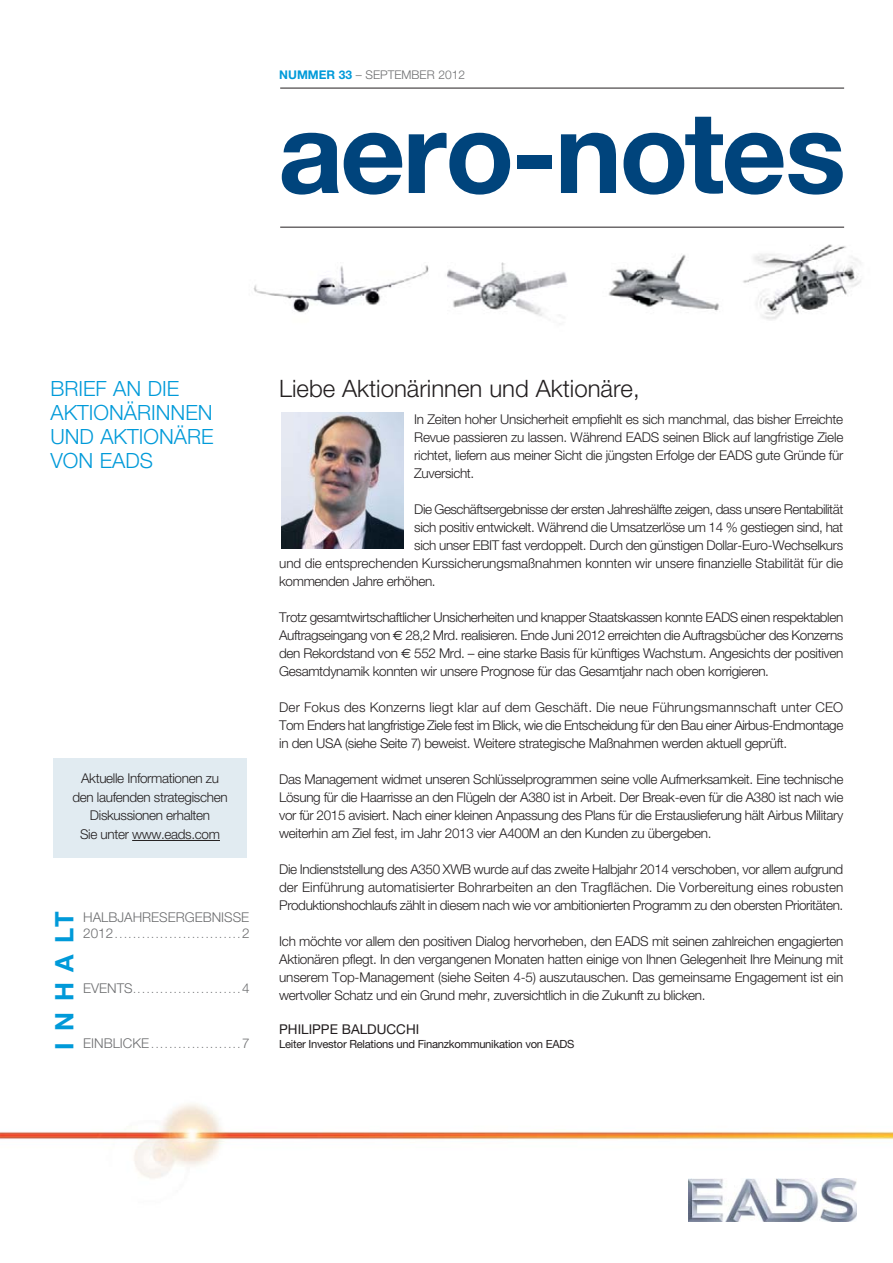
<style>
.page{position:relative;width:893px;height:1263px;background:#fff}
.page>*{position:absolute;margin:0;border:0;box-sizing:border-box;transform-origin:0 0}
.t1{font:700 113.55px "Helvetica Neue";letter-spacing:-.025em;color:#00447c}
.t2{font:700 25.5px "Helvetica Neue";color:#009ad9}
.t3{font:300 24px "Helvetica Neue";color:#231f20}
.t4{font:300 21px/24px "Helvetica Neue";color:#009ad9}
.t5{font:300 13.5px/18px "Helvetica Neue";letter-spacing:-.025em;color:#231f20;text-align:justify}
.t6{font:300 13.5px "Helvetica Neue";color:#6d6e70}
.t7{font:13.5px "Helvetica Neue";color:#231f20}
.t8{font:300 12px "Helvetica Neue";color:#6d6e70}
.t9{font:11.25px "Helvetica Neue";letter-spacing:-.025em;color:#231f20}
.t10{font:300 10.5px "Helvetica Neue";color:#6d6e70}
.s1{font-weight:700;color:#009ad9}
.s2{font-family:"Euro Sans";font-weight:400}
.s3{font-size:13.5px}
</style>
<div class="page">
<img style="left:1px;top:1104px;width:892px;height:118px">
<img style="left:688px;top:1179px;width:168px;height:42px">
<hr style="left:280px;top:88px;width:564px;height:1px;background:#231f20">
<hr style="left:280px;top:227px;width:564px;height:1px;background:#231f20">
<img style="left:282px;top:413px;width:122px;height:136px">
<img style="left:254px;top:244px;width:607px;height:76px">
<div style="left:53px;top:758px;width:194px;height:99px;background:#e1ebf1"></div>
<hr style="left:132px;top:840px;width:88px;height:1px;background:#231f20">
<p class="t8" style="left:279px;top:70px;width:187px"><span class="s1">NUMMER 33</span> – SEPTEMBER 2012</p>
<h1 class="t1" style="left:278px;top:112px;width:569px">aero-notes</h1>
<h3 class="t4" style="left:50px;top:379px;width:165px">BRIEF AN DIE<br>AKTIONÄRINNEN<br>UND AKTIONÄRE<br>VON EADS</h3>
<h3 class="t3" style="left:279px;top:380px;width:362px">Liebe Aktionärinnen und Aktionäre,</h3>
<p class="t5" style="left:414px;top:411px;width:431px">In Zeiten hoher Unsicherheit empfiehlt es sich manchmal, das bisher Erreichte Revue passieren zu lassen. Während EADS seinen Blick auf langfristige Ziele richtet, liefern aus meiner Sicht die jüngsten Erfolge der EADS gute Gründe für Zuversicht.</p>
<p class="t5" style="left:414px;top:501px;width:431px">Die Geschäftsergebnisse der ersten Jahreshälfte zeigen, dass unsere Rentabilität</p>
<p class="t5" style="left:414px;top:519px;width:430px">sich positiv entwickelt. Während die Umsatzerlöse um 14 % gestiegen sind, hat</p>
<p class="t5" style="left:414px;top:537px;width:430px">sich unser EBIT fast verdoppelt. Durch den günstigen Dollar-Euro-Wechselkurs</p>
<p class="t5" style="left:279px;top:555px;width:566px">und die entsprechenden Kurssicherungsmaßnahmen konnten wir unsere finanzielle Stabilität für die</p>
<p class="t5" style="left:279px;top:573px;width:158px">kommenden Jahre erhöhen.</p>
<p class="t5" style="left:279px;top:609px;width:566px">Trotz gesamtwirtschaftlicher Unsicherheiten und knapper Staatskassen konnte EADS einen respektablen Auftragseingang von <span class="s2">€</span> 28,2 Mrd. realisieren. Ende Juni 2012 erreichten die Auftragsbücher des Konzerns den Rekordstand von <span class="s2">€</span> 552 Mrd. – eine starke Basis für künftiges Wachstum. Angesichts der positiven Gesamtdynamik konnten wir unsere Prognose für das Gesamtjahr nach oben korrigieren.</p>
<p class="t5" style="left:279px;top:699px;width:566px">Der Fokus des Konzerns liegt klar auf dem Geschäft. Die neue Führungsmannschaft unter CEO Tom Enders hat langfristige Ziele fest im Blick, wie die Entscheidung für den Bau einer Airbus-Endmontage in den USA (siehe Seite 7) beweist. Weitere strategische Maßnahmen werden aktuell geprüft.</p>
<p class="t5" style="left:279px;top:771px;width:566px">Das Management widmet unseren Schlüsselprogrammen seine volle Aufmerksamkeit. Eine technische Lösung für die Haarrisse an den Flügeln der A380 ist in Arbeit. Der Break-even für die A380 ist nach wie vor für 2015 avisiert. Nach einer kleinen Anpassung des Plans für die Erstauslieferung hält Airbus Military weiterhin am Ziel fest, im Jahr 2013 vier A400M an den Kunden zu übergeben.</p>
<p class="t5" style="left:279px;top:861px;width:566px">Die Indienststellung des A350 XWB wurde auf das zweite Halbjahr 2014 verschoben, vor allem aufgrund der Einführung automatisierter Bohrarbeiten an den Tragflächen. Die Vorbereitung eines robusten Produktionshochlaufs zählt in diesem nach wie vor ambitionierten Programm zu den obersten Prioritäten.</p>
<p class="t5" style="left:279px;top:933px;width:566px">Ich möchte vor allem den positiven Dialog hervorheben, den EADS mit seinen zahlreichen engagierten Aktionären pflegt. In den vergangenen Monaten hatten einige von Ihnen Gelegenheit Ihre Meinung mit unserem Top-Management (siehe Seiten 4-5) auszutauschen. Das gemeinsame Engagement ist ein wertvoller Schatz und ein Grund mehr, zuversichtlich in die Zukunft zu blicken.</p>
<p class="t7" style="left:279px;top:1025px;width:142px">PHILIPPE BALDUCCHI</p>
<p class="t9" style="left:279px;top:1040px;width:297px">Leiter Investor Relations und Finanzkommunikation von EADS</p>
<p class="t5" style="left:72px;top:770px;width:157px;line-height:18.8px;text-align:center">Aktuelle Informationen zu den laufenden strategischen<br>Diskussionen erhalten<br>Sie unter www.eads.com</p>
<h2 class="t2" style="left:55px;top:1050px;width:140px;rotate:-90deg">I N H A LT</h2>
<p class="t6" style="left:83px;top:912px;width:168px">HALBJAHRESERGEBNISSE</p>
<p class="t10" style="left:83px;top:931px;width:168px"><span class="s3">2012</span> ............................<span class="s3">2</span></p>
<p class="t10" style="left:83px;top:986px;width:168px"><span class="s3">EVENTS</span> ........................<span class="s3">4</span></p>
<p class="t10" style="left:83px;top:1040px;width:168px"><span class="s3">EINBLICKE</span> ....................<span class="s3">7</span></p>
</div>
